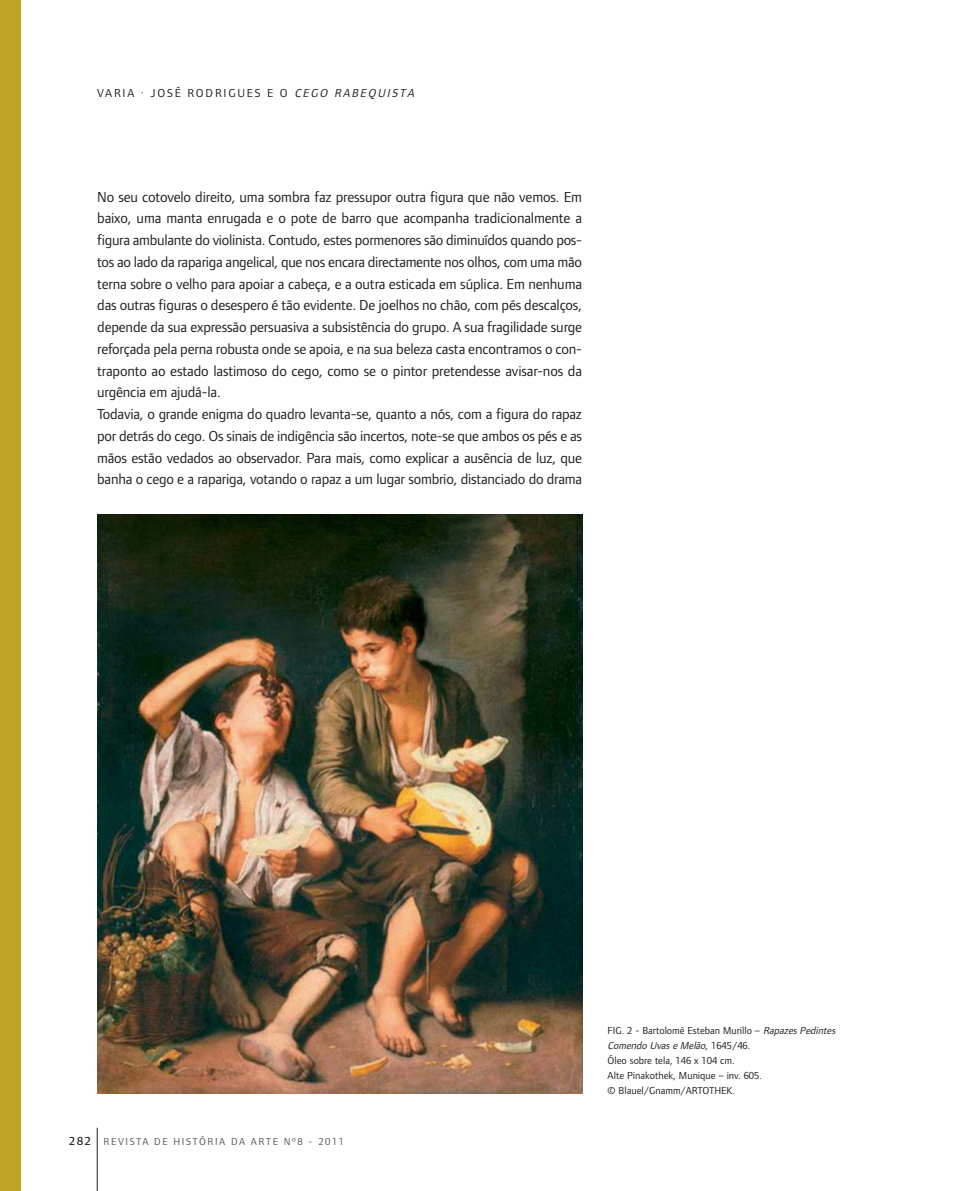
<style>
.page{position:relative;width:957px;height:1191px;background:#fff}
.page>*{position:absolute;margin:0;border:0;box-sizing:border-box;transform-origin:0 0}
.t1{font:15px/21.8px "Foundry Form Sans";letter-spacing:-.015em;color:#231f20}
.t2{font:12px "Foundry Form Sans";letter-spacing:.15em;color:#231f20}
.t3{font:500 12px "Foundry Form Sans";color:#231f20}
.t4{font:10.5px/15px "Foundry Form Sans";color:#231f20}
.t5{font:10.5px "Foundry Form Sans";letter-spacing:.15em;color:#58595b}
.s1{font-style:italic}
</style>
<div class="page">
<hr style="left:97px;top:1127px;width:1px;height:63px;background:#231f20">
<div style="left:0;top:1px;width:21px;height:1189px;background:#bfa425"></div>
<img style="left:97px;top:515px;width:485px;height:578px">
<p class="t2" style="left:97px;top:89px;width:321px">VARIA · JOSÉ RODRIGUES E O <span class="s1">CEGO RABEQUISTA</span></p>
<p class="t1" style="left:97px;top:187px;width:486px">No seu cotovelo direito, uma sombra faz pressupor outra figura que não vemos. Em baixo, uma manta enrugada e o pote de barro que acompanha tradicionalmente a figura ambulante do violinista. Contudo, estes pormenores são diminuídos quando pos&shy;tos ao lado da rapariga angelical, que nos encara directamente nos olhos, com uma mão terna sobre o velho para apoiar a cabeça, e a outra esticada em súplica. Em nenhuma das outras figuras o desespero é tão evidente. De joelhos no chão, com pés descalços, depende da sua expressão persuasiva a subsistência do grupo. A sua fragilidade surge reforçada pela perna robusta onde se apoia, e na sua beleza casta encontramos o con&shy;traponto ao estado lastimoso do cego, como se o pintor pretendesse avisar-nos da urgência em ajudá-la.<br>Todavia, o grande enigma do quadro levanta-se, quanto a nós, com a figura do rapaz por detrás do cego. Os sinais de indigência são incertos, note-se que ambos os pés e as mãos estão vedados ao observador. Para mais, como explicar a ausência de luz, que banha o cego e a rapariga, votando o rapaz a um lugar sombrio, distanciado do drama</p>
<p class="t3" style="left:69px;top:1136px;width:23px">282</p>
<p class="t5" style="left:104px;top:1137px;width:242px">REVISTA DE HISTÓRIA DA ARTE Nº8 - 2011</p>
<p class="t4" style="left:607px;top:1023px;width:231px">FIG. 2 - Bartolomé Esteban Murillo – <span class="s1">Rapazes Pedintes Comendo Uvas e Melão,</span> 1 6 4 5 / 4 6 .<br>Óleo sobre tela, 146 x 104 cm.<br>Alte Pinakothek, Munique – inv. 605.<br>© Blauel/Gnamm/ARTOTHEK.</p>
</div>
